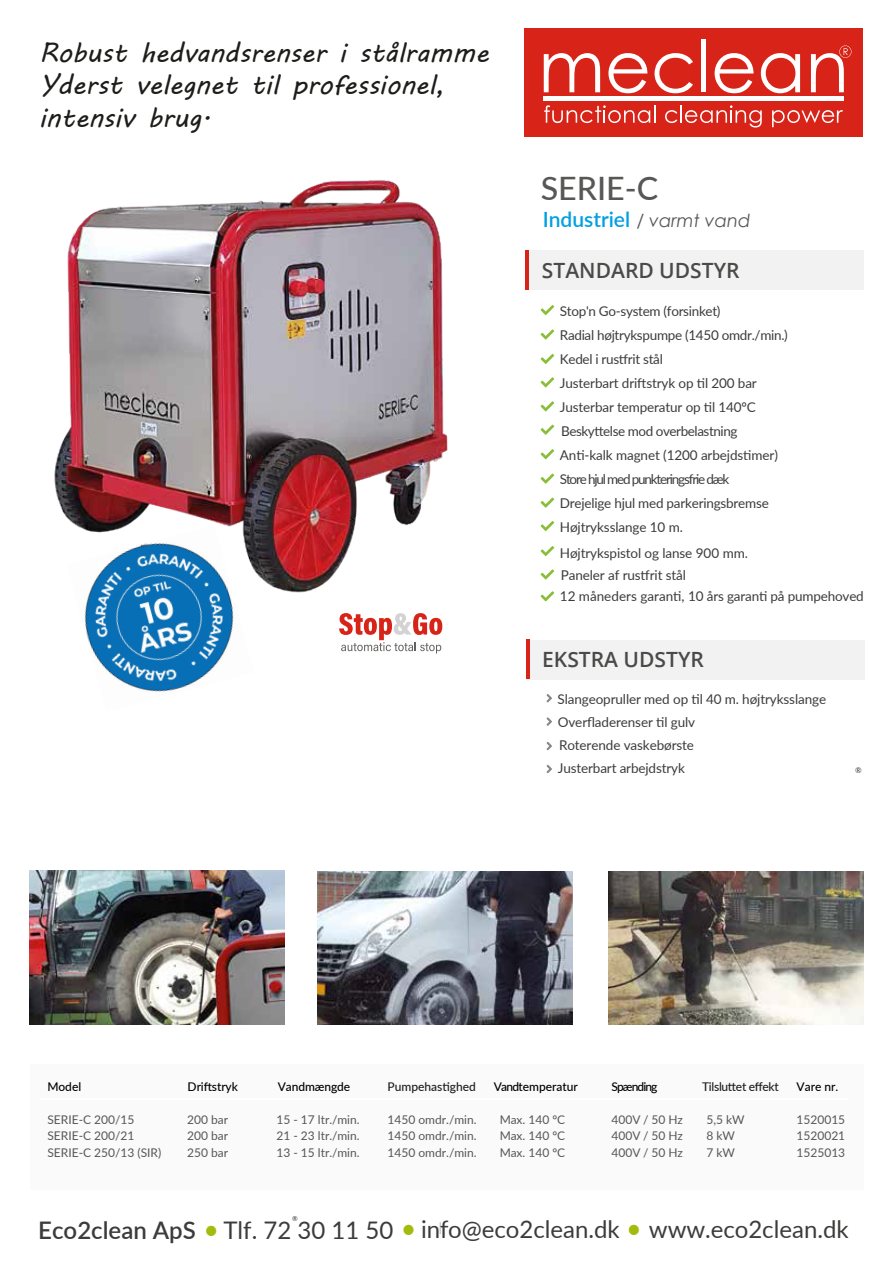
<style>
.page{position:relative;width:893px;height:1263px;background:#fff}
.page>*{position:absolute;margin:0;border:0;box-sizing:border-box;transform-origin:0 0}
.t1{font:500 32.25px "Lato";color:#575756}
.t2{font:27.3px "Lato";color:#a2bb0c}
.t3{font:27px/32.4px "MV Boli";color:#1d1d1b}
.t4{font:24.3px "Lato";color:#3c3c3b}
.t5{font:600 21px "Open Sans";color:#4a4a49}
.t6{font:600 21px "Lato";color:#009fe3}
.t7{font:13.5px/24px "Lato";letter-spacing:-.01em;color:#3c3c3b}
.t8{font:13.5px "Lato";letter-spacing:-.03em;color:#3c3c3b}
.t9{font:12.75px "Lato";color:#b1b1b1}
.t10{font:12px/16.5px "Lato";color:#575756;text-align:justify}
.t11{font:500 12px "Lato";letter-spacing:-.01em;color:#000}
.t12{font:500 12px "Lato";letter-spacing:-.025em;color:#1d1d1b}
.t13{font:500 12px "Lato";color:#1d1d1b}
.t14{font:500 12px "Lato";letter-spacing:-.075em;color:#000}
.t15{font:italic 7.8px "Lato";color:#3c3c3b}
.t16{font:6.9px "Lato";color:#3c3c3b}
.s1{font-family:"Century Gothic";font-weight:400;font-style:italic;font-size:18px;color:#575756}
.s2{font-weight:600}
.s3{font-size:27.3px;color:#a2bb0c}
</style>
<div class="page">
<div style="left:31px;top:1064px;width:833px;height:125px;background:#fafafa"></div>
<hr style="left:40px;top:1098px;width:809px;height:2px;background:#fff">
<svg style="left:541px;top:305px;width:13px;height:10px"></svg>
<svg style="left:541px;top:329px;width:13px;height:11px"></svg>
<svg style="left:541px;top:354px;width:13px;height:10px"></svg>
<svg style="left:541px;top:377px;width:13px;height:10px"></svg>
<svg style="left:541px;top:401px;width:13px;height:10px"></svg>
<svg style="left:541px;top:425px;width:13px;height:10px"></svg>
<svg style="left:541px;top:449px;width:13px;height:10px"></svg>
<svg style="left:541px;top:473px;width:13px;height:11px"></svg>
<svg style="left:541px;top:497px;width:13px;height:11px"></svg>
<svg style="left:546px;top:717px;width:6px;height:9px"></svg>
<svg style="left:546px;top:742px;width:6px;height:8px"></svg>
<svg style="left:546px;top:765px;width:6px;height:8px"></svg>
<svg style="left:541px;top:521px;width:13px;height:10px"></svg>
<div style="left:525px;top:250px;width:339px;height:40px;background:#ededed"></div>
<hr style="left:525px;top:250px;width:4px;height:40px;background:#d82418">
<div style="left:526px;top:640px;width:338px;height:40px;background:#ededed"></div>
<hr style="left:526px;top:639px;width:4px;height:40px;background:#d82418">
<img style="left:317px;top:871px;width:256px;height:153px">
<img style="left:29px;top:870px;width:255px;height:154px">
<img style="left:608px;top:871px;width:255px;height:154px">
<div style="left:524px;top:28px;width:339px;height:109px;background:#d82418"></div>
<svg style="left:544px;top:53px;width:56px;height:39px"></svg>
<svg style="left:608px;top:53px;width:39px;height:40px"></svg>
<svg style="left:654px;top:53px;width:39px;height:40px"></svg>
<div style="left:701px;top:39px;width:5px;height:53px;background:#fff"></div>
<svg style="left:715px;top:53px;width:38px;height:40px"></svg>
<svg style="left:761px;top:53px;width:39px;height:40px"></svg>
<hr style="left:544px;top:96px;width:300px;height:4px;background:#fff">
<svg style="left:811px;top:46px;width:40px;height:46px"></svg>
<svg style="left:544px;top:105px;width:111px;height:18px"></svg>
<svg style="left:665px;top:105px;width:97px;height:23px"></svg>
<svg style="left:772px;top:110px;width:71px;height:17px"></svg>
<svg style="left:339px;top:613px;width:103px;height:40px"></svg>
<img style="left:54px;top:180px;width:394px;height:413px">
<svg style="left:541px;top:546px;width:13px;height:10px"></svg>
<svg style="left:541px;top:569px;width:13px;height:10px"></svg>
<svg style="left:541px;top:591px;width:13px;height:10px"></svg>
<svg style="left:546px;top:694px;width:6px;height:8px"></svg>
<img style="left:67px;top:525px;width:187px;height:167px">
<h3 class="t3" style="left:39px;top:36px;width:451px">Robust hedvandsrenser i stålramme<br>Yderst velegnet til professionel, intensiv brug.</h3>
<h1 class="t1" style="left:541px;top:165px;width:119px">SERIE-C</h1>
<h3 class="t6" style="left:543px;top:204px;width:209px">Industriel <span class="s1">/ varmt vand</span></h3>
<h3 class="t5" style="left:542px;top:255px;width:199px">STANDARD UDSTYR</h3>
<p class="t7" style="left:560px;top:298px;width:230px">Stop'n Go-system (forsinket)<br>Radial højtrykspumpe (1450 omdr./min.)<br>Kedel i rustfrit stål<br>Justerbart driftstryk op til 200 bar<br>Justerbar temperatur op til 140ºC</p>
<p class="t7" style="left:560px;top:442px;width:220px">Anti-kalk magnet (1200 arbejdstimer)<br>Store hjul med punkteringsfrie dæk Drejelige hjul med parkeringsbremse Højtryksslange 10 m.</p>
<p class="t7" style="left:560px;top:540px;width:190px">Højtrykspistol og lanse 900 mm.</p>
<p class="t7" style="left:560px;top:584px;width:305px">12 måneders garanti, 10 års garanti på pumpehoved</p>
<p class="t8" style="left:561px;top:421px;width:178px">Beskyttelse mod overbelastning</p>
<p class="t7" style="left:561px;top:563px;width:127px">Paneler af rustfrit stål</p>
<h3 class="t5" style="left:542px;top:645px;width:163px">EKSTRA UDSTYR</h3>
<p class="t7" style="left:557px;top:686px;width:270px">Slangeopruller med op til 40 m. højtryksslange</p>
<p class="t7" style="left:559px;top:733px;width:137px">Roterende vaskebørste</p>
<p class="t7" style="left:558px;top:709px;width:139px">Overfladerenser til gulv</p>
<p class="t7" style="left:558px;top:756px;width:129px">Justerbart arbejdstryk</p>
<p class="t15" style="left:855px;top:765px;width:8px">®</p>
<p class="t11" style="left:188px;top:1078px;width:52px">Driftstryk</p>
<p class="t11" style="left:47px;top:1078px;width:35px">Model</p>
<p class="t10" style="left:47px;top:1111px;width:115px;text-align:left">SERIE-C 200/15<br>SERIE-C 200/21<br>SERIE-C 250/13 (SIR)</p>
<p class="t10" style="left:187px;top:1111px;width:43px">200 bar 200 bar 250 bar</p>
<p class="t11" style="left:278px;top:1078px;width:74px">Vandmængde</p>
<p class="t10" style="left:276px;top:1111px;width:85px">15 - 17 ltr./min.<br>21 - 23 ltr./min.<br>13 - 15 ltr./min.</p>
<p class="t13" style="left:387px;top:1078px;width:90px">Pumpehastighed</p>
<p class="t10" style="left:387px;top:1111px;width:91px">1450 omdr./min.<br>1450 omdr./min.<br>1450 omdr./min.</p>
<p class="t11" style="left:494px;top:1078px;width:86px">Vandtemperatur</p>
<p class="t10" style="left:500px;top:1111px;width:67px">Max. 140 ºC Max. 140 ºC Max. 140 ºC</p>
<p class="t14" style="left:611px;top:1078px;width:47px">Spænding</p>
<p class="t10" style="left:611px;top:1111px;width:73px">400V / 50 Hz 400V / 50 Hz 400V / 50 Hz</p>
<p class="t12" style="left:702px;top:1078px;width:78px">Tilsluttet effekt</p>
<p class="t10" style="left:707px;top:1111px;width:39px;text-align:left">5,5 kW<br>8 kW<br>7 kW</p>
<p class="t11" style="left:796px;top:1078px;width:43px">Vare nr.</p>
<p class="t10" style="left:796px;top:1111px;width:50px">1520015<br>1520021<br>1525013</p>
<p class="t16" style="left:292px;top:1213px;width:7px">®</p>
<h3 class="t4" style="left:38px;top:1211px;width:812px"><span class="s2">Eco2clean ApS</span> Tlf. 72 30 11 50 <span class="s3">•</span> info@eco2clean.dk <span class="s3">•</span> www.eco2clean.dk</h3>
<p class="t9" style="left:439px;top:1218px;width:5px">|</p>
<h2 class="t2" style="left:203px;top:1210px;width:17px">•</h2>
</div>
